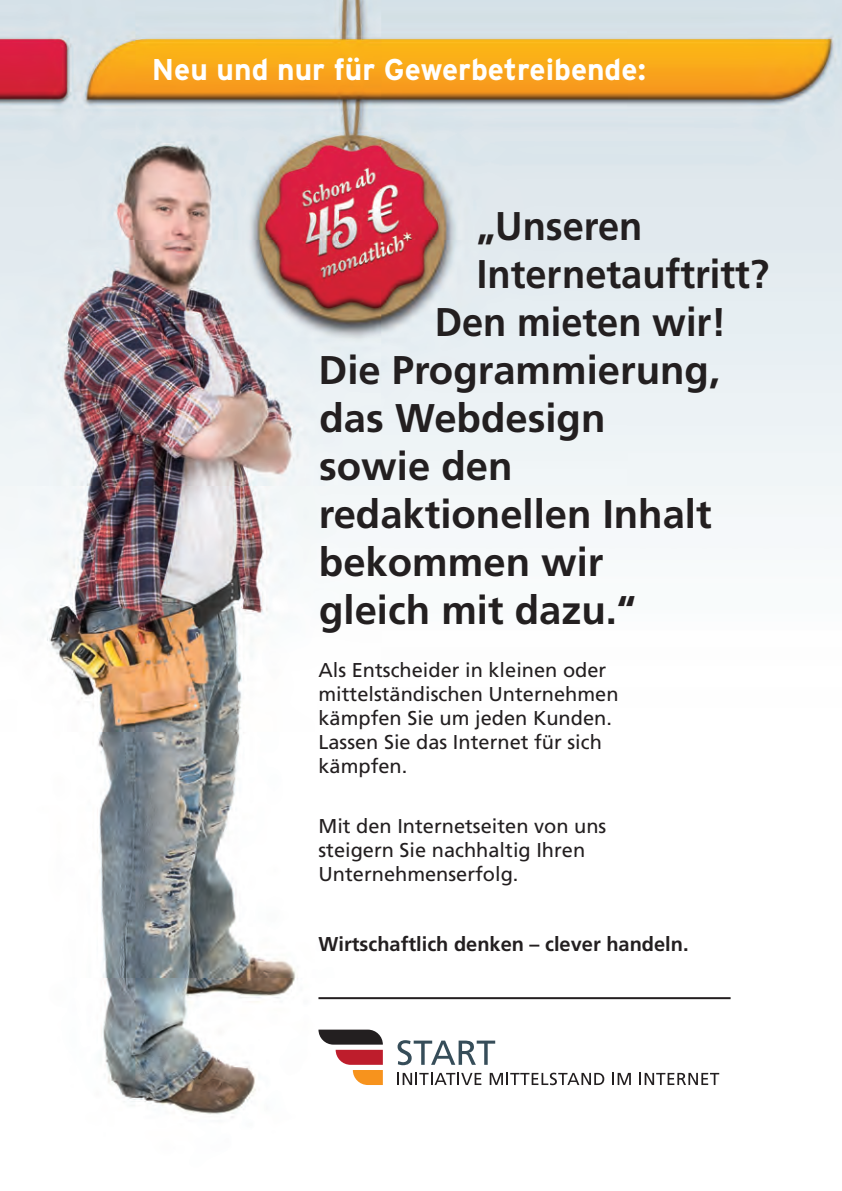
<style>
.page{position:relative;width:842px;height:1191px;background:#fff}
.page>*{position:absolute;margin:0;border:0;box-sizing:border-box;transform-origin:0 0}
.t1{font:700 40px "Frutiger";color:#231f20}
.t2{font:700 40px "Frutiger";color:#231f20;scale:.95 1}
.t3{font:700 30px "Interstate";color:#fff}
.t4{font:20px/24px "Frutiger";color:#231f20}
.t5{font:700 20px "Frutiger";color:#231f20}
</style>
<div class="page">
<img style="left:0;top:0;width:842px;height:1118px">
<svg style="left:398px;top:1040px;width:97px;height:25px"></svg>
<svg style="left:397px;top:1072px;width:84px;height:13px"></svg>
<svg style="left:490px;top:1072px;width:114px;height:13px"></svg>
<svg style="left:612px;top:1072px;width:19px;height:13px"></svg>
<svg style="left:639px;top:1072px;width:80px;height:13px"></svg>
<svg style="left:353px;top:1070px;width:30px;height:15px"></svg>
<svg style="left:318px;top:1029px;width:65px;height:35px"></svg>
<hr style="left:318px;top:997px;width:413px;height:2px;background:#231f20">
<h2 class="t3" style="left:152px;top:52px;width:495px">Neu und nur für Gewerbetreibende:</h2>
<h1 class="t2" style="left:477px;top:202px;width:176px">„Unseren</h1>
<h1 class="t2" style="left:477px;top:250px;width:309px">Internetauftritt?</h1>
<h1 class="t2" style="left:435px;top:298px;width:308px">Den mieten wir!</h1>
<h1 class="t1" style="left:318px;top:346px;width:403px">Die Programmierung,</h1>
<h1 class="t1" style="left:319px;top:394px;width:287px">das Webdesign</h1>
<h1 class="t1" style="left:319px;top:442px;width:195px">sowie den</h1>
<h1 class="t1" style="left:319px;top:490px;width:394px">redaktionellen Inhalt</h1>
<h1 class="t1" style="left:319px;top:538px;width:286px">bekommen wir</h1>
<h1 class="t1" style="left:319px;top:586px;width:319px">gleich mit dazu.“</h1>
<p class="t4" style="left:318px;top:658px;width:302px">Als Entscheider in kleinen oder mittelständischen Unternehmen kämpfen Sie um jeden Kunden.<br>Lassen Sie das Internet für sich kämpfen.</p>
<p class="t4" style="left:318px;top:813px;width:289px">Mit den Internetseiten von uns steigern Sie nachhaltig Ihren<br>Unternehmenserfolg.</p>
<p class="t5" style="left:318px;top:932px;width:372px">Wirtschaftlich denken – clever handeln.</p>
</div>
